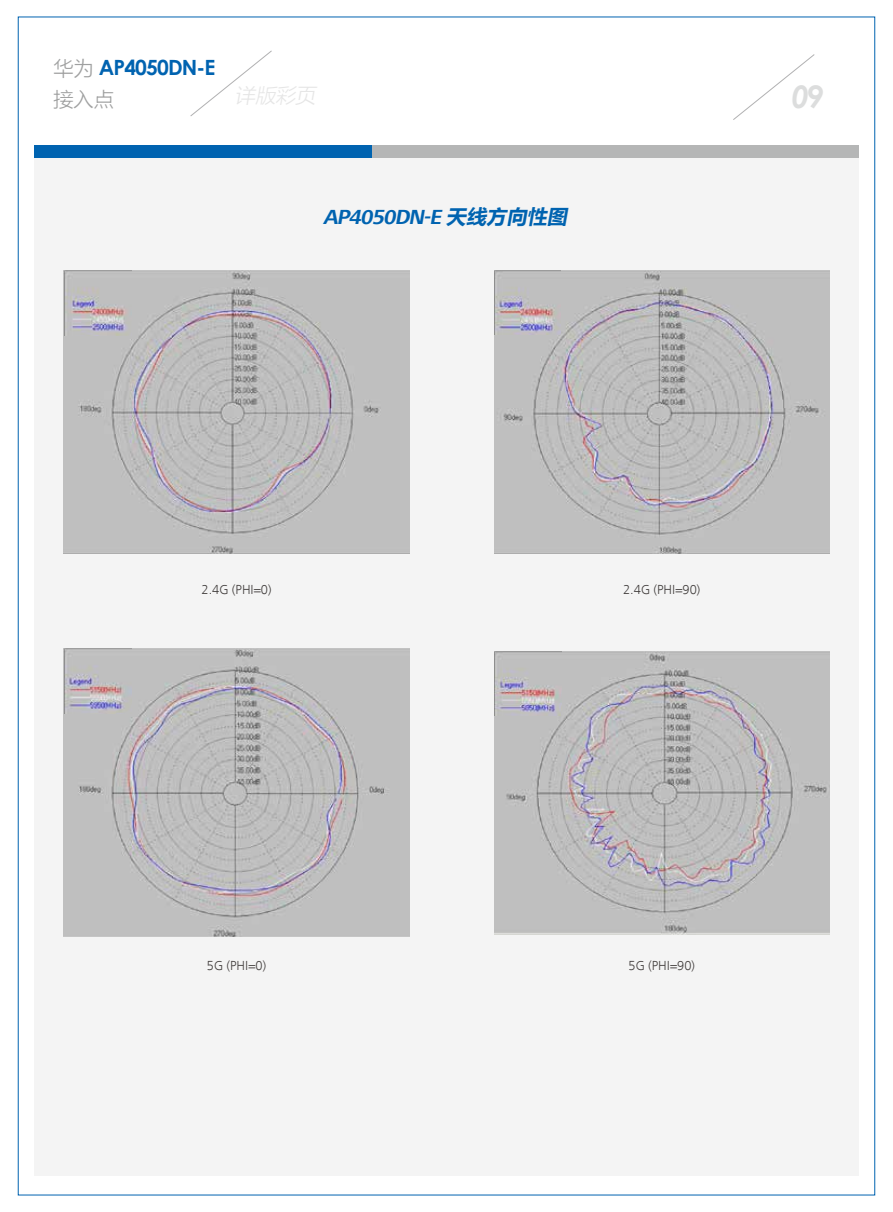
<style>
.page{position:relative;width:893px;height:1212px;background:#fff}
.page>*{position:absolute;margin:0;border:0;box-sizing:border-box;transform-origin:0 0}
.t1{font:italic 700 31.2px "Century Gothic";color:#dcdddd}
.t2{font:italic 700 21px "Frutiger Next LT";color:#0063b0}
.t3{font:700 21px "Century Gothic";letter-spacing:-.04em;color:#0063b0}
.t4{font:italic 21px "FZLTXHK";color:#e6e6e6}
.t5{font:21px "FZLTXHK";color:#9fa0a0}
.t6{font:300 13.5px "Frutiger Next LT";color:#3e3a39}
.s1{font-family:"FZLTXHK";font-weight:400;color:#9fa0a0}
.s2{font-family:"FZLTCHJW GB1 0";font-weight:400}
</style>
<div class="page">
<svg style="left:190px;top:50px;width:82px;height:66px"></svg>
<div style="left:34px;top:151px;width:825px;height:1025px;background:#f4f4f4"></div>
<div style="left:34px;top:145px;width:338px;height:12px;background:#0063b0"></div>
<div style="left:372px;top:145px;width:487px;height:12px;background:#b5b6b6"></div>
<svg style="left:733px;top:54px;width:82px;height:66px"></svg>
<img style="left:64px;top:271px;width:345px;height:282px">
<img style="left:64px;top:271px;width:68px;height:64px">
<img style="left:64px;top:648px;width:345px;height:289px">
<img style="left:64px;top:648px;width:68px;height:65px">
<img style="left:494px;top:271px;width:335px;height:282px">
<img style="left:495px;top:271px;width:65px;height:63px">
<img style="left:494px;top:651px;width:335px;height:283px">
<img style="left:495px;top:651px;width:67px;height:64px">
<h2 class="t3" style="left:53px;top:52px;width:164px"><span class="s1">华为</span> AP4050DN-E</h2>
<h2 class="t5" style="left:53px;top:88px;width:63px">接入点</h2>
<h2 class="t4" style="left:234px;top:84px;width:87px">详版彩页</h2>
<h1 class="t1" style="left:791px;top:73px;width:34px">09</h1>
<h2 class="t2" style="left:323px;top:205px;width:250px">AP4050DN-E <span class="s2">天线方向性图</span></h2>
<p class="t6" style="left:202px;top:582px;width:72px">2.4G (PHI=0)</p>
<p class="t6" style="left:623px;top:582px;width:79px">2.4G (PHI=90)</p>
<p class="t6" style="left:207px;top:958px;width:61px">5G (PHI=0)</p>
<p class="t6" style="left:628px;top:958px;width:68px">5G (PHI=90)</p>
</div>
